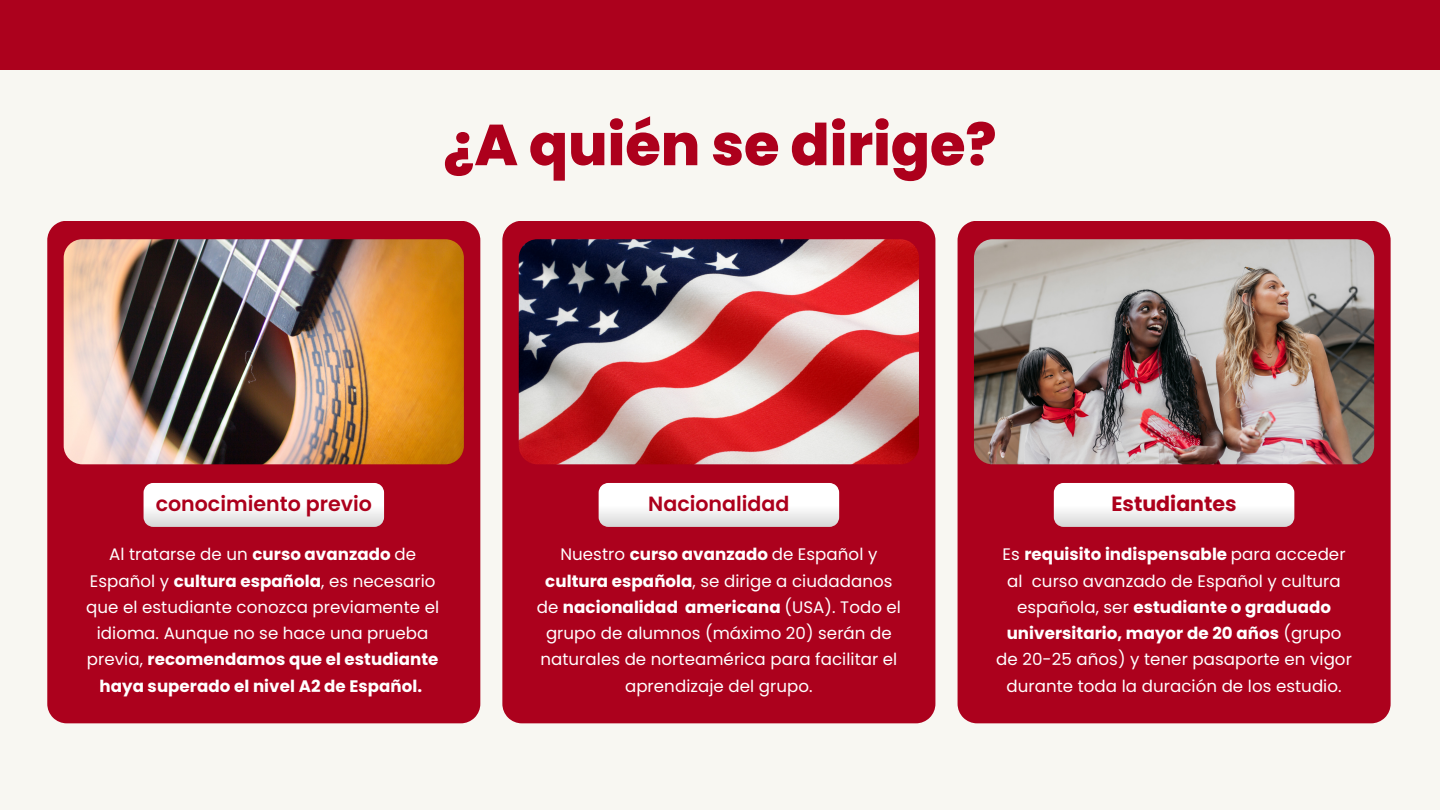
<style>
.page{position:relative;width:1440px;height:810px;background:#f8f7f2}
.page>*{position:absolute;margin:0;border:0;box-sizing:border-box;transform-origin:0 0}
.t1{font:800 57.6px "Poppins";color:#ad001c}
.t2{font:600 20.6px "Poppins";color:#ad001c}
.t3{font:700 20.6px "Poppins";color:#ad001c}
.t4{font:16.7px/26.2px "Poppins";letter-spacing:.005em;color:#fff;text-align:center}
.s1{font-weight:700}
</style>
<div class="page">
<div style="left:958px;top:221px;width:433px;height:502px;background:#ac011d"></div>
<img style="left:974px;top:239px;width:400px;height:225px;border-radius:19px">
<svg style="left:1054px;top:483px;width:240px;height:44px"></svg>
<div style="left:502px;top:221px;width:433px;height:502px;background:#ac011d"></div>
<img style="left:519px;top:239px;width:400px;height:225px;border-radius:19px">
<svg style="left:599px;top:483px;width:240px;height:44px"></svg>
<div style="left:47px;top:221px;width:433px;height:502px;background:#ac011d"></div>
<img style="left:64px;top:239px;width:400px;height:225px;border-radius:19px">
<svg style="left:144px;top:483px;width:240px;height:44px"></svg>
<div style="left:0;top:0;width:1440px;height:70px;background:#ac011d"></div>
<p class="t1" style="left:443px;top:105px;width:555px">¿A quién se dirige?</p>
<p class="t2" style="left:156px;top:490px;width:218px">conocimiento previo</p>
<p class="t2" style="left:648px;top:490px;width:143px">Nacionalidad</p>
<p class="t3" style="left:1111px;top:490px;width:127px">Estudiantes</p>
<p class="t4" style="left:996px;top:541px;width:357px">Es <span class="s1">requisito indispensable</span> para acceder al curso avanzado de Español y cultura española, ser <span class="s1">estudiante o graduado universitario, mayor de 20 años</span> (grupo de 20-25 años) y tener pasaporte en vigor durante toda la duración de los estudio.</p>
<p class="t4" style="left:86px;top:541px;width:355px">Al tratarse de un <span class="s1">curso avanzado</span> de Español y <span class="s1">cultura española</span>, es necesario que el estudiante conozca previamente el idioma. Aunque no se hace una prueba previa, <span class="s1">recomendamos que el estudiante haya superado el nivel A2 de Español.</span></p>
<p class="t4" style="left:537px;top:541px;width:366px">Nuestro <span class="s1">curso avanzado</span> de Español y <span class="s1">cultura española</span>, se dirige a ciudadanos de <span class="s1">nacionalidad americana</span> (USA). Todo el grupo de alumnos (máximo 20) serán de naturales de norteamérica para facilitar el aprendizaje del grupo.</p>
</div>
